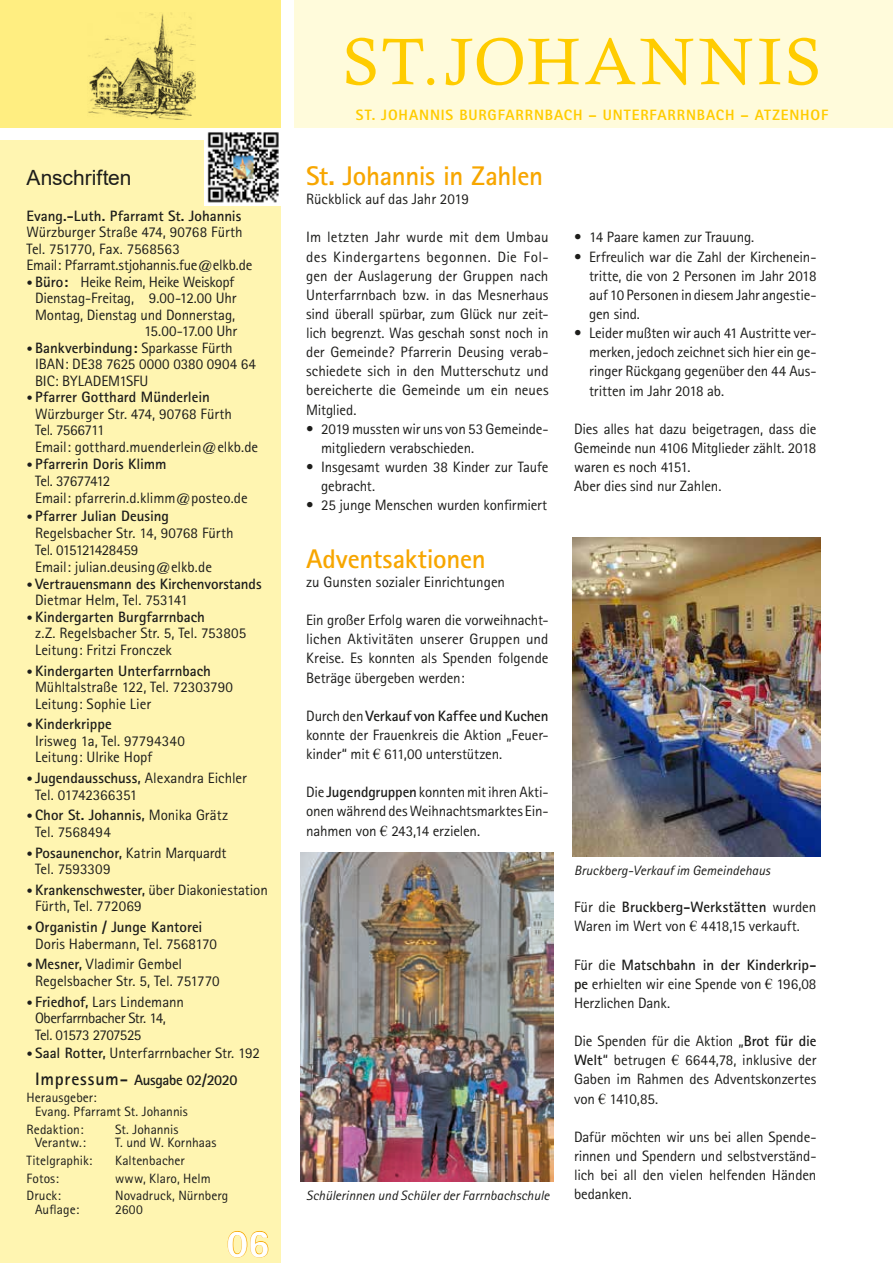
<style>
.page{position:relative;width:893px;height:1263px;background:#fff}
.page>*{position:absolute;margin:0;border:0;box-sizing:border-box;transform-origin:0 0}
.t1{font:66px "Calisto";letter-spacing:.055em;color:#fc0}
.t2{font:800 39px "Rotis Sans Serif";color:#fff}
.t3{font:700 27px "Rotis Sans Serif";letter-spacing:-.015em;color:#f7a600}
.t4{font:21px "Arial";letter-spacing:-.005em;color:#1d1d1b}
.t5{font:15px/19.2px "Rotis Sans Serif";letter-spacing:-.01em;color:#1d1d1b}
.t6{font:700 15px/16.5px "Rotis Sans Serif";letter-spacing:-.01em;color:#1d1d1b}
.t7{font:15px/16.5px "Rotis Sans Serif";letter-spacing:-.03em;color:#1d1d1b}
.t8{font:800 15px "Rotis Sans Serif";letter-spacing:.06em;color:#fc0}
.t9{font:15px/16.5px "Rotis Sans Serif";letter-spacing:.01em;color:#1d1d1b}
.t10{font:13.5px/13.5px "Rotis Sans Serif";letter-spacing:.005em;color:#1d1d1b}
.t11{font:italic 13.5px "Rotis Sans Serif";color:#1d1d1b}
.s1{font-weight:700;font-size:12px}
.s2{font-weight:700}
.s3{font-size:12px}
.s4{font-weight:400}
.s5{font-size:18px}
.s6{font-family:"Times New Roman"}
</style>
<div class="page">
<div style="left:0;top:140px;width:281px;height:1123px;background:#fff5b1"></div>
<div style="left:0;top:0;width:281px;height:128px;background:#ffee81"></div>
<svg style="left:227px;top:1231px;width:41px;height:26px"></svg>
<div style="left:295px;top:0;width:598px;height:128px;background:#fffbdb"></div>
<img style="left:88px;top:13px;width:108px;height:106px">
<img style="left:205px;top:132px;width:75px;height:74px">
<img style="left:572px;top:538px;width:248px;height:319px">
<img style="left:301px;top:852px;width:253px;height:330px">
<h3 class="t4" style="left:27px;top:163px;width:106px">Anschriften</h3>
<p class="t6" style="left:27px;top:207px;width:216px">Evang.-Luth. Pfarramt St. Johannis</p>
<p class="t5" style="left:27px;top:224px;width:227px;line-height:16.5px">Würzburger Straße 474, 90768 Fürth<br>Tel. 751770, Fax. 7568563<br>Email: Pfarramt.stjohannis.fue@elkb.de</p>
<p class="t5" style="left:27px;top:273px;width:212px;line-height:16.5px;text-align:right"><span class="s1">•</span> <span class="s2">Büro:</span> Heike Reim, Heike Weiskopf<br>Dienstag-Freitag, 9.00-12.00 Uhr<br>Montag, Dienstag und Donnerstag,<br>15.00-17.00 Uhr</p>
<p class="t5" style="left:35px;top:339px;width:222px;line-height:16.5px;text-indent:-9px"><span class="s1">•</span> <span class="s2">Bankverbindung:</span> Sparkasse Fürth<br>IBAN: DE38 7625 0000 0380 0904 64<br>BIC: BYLADEM1SFU</p>
<p class="t5" style="left:35px;top:389px;width:225px;line-height:16.5px;text-indent:-9px"><span class="s1">•</span> <span class="s2">Pfarrer Gotthard Münderlein<br></span>Würzburger Str. 474, 90768 Fürth<br>Tel. 7566711<br>Email: gotthard.muenderlein@elkb.de</p>
<p class="t5" style="left:35px;top:455px;width:214px;line-height:17.2px;text-indent:-9px"><span class="s1">•</span> <span class="s2">Pfarrerin Doris Klimm<br></span>Tel. 37677412<br>Email: pfarrerin.d.klimm@posteo.de</p>
<p class="t5" style="left:35px;top:507px;width:200px;line-height:17.2px;text-indent:-9px"><span class="s1">•</span> <span class="s2">Pfarrer Julian Deusing<br></span>Regelsbacher Str. 14, 90768 Fürth<br>Tel. 015121428459<br>Email: julian.deusing@elkb.de</p>
<p class="t6" style="left:35px;top:575px;width:228px;text-indent:-9px"><span class="s3">•</span> Vertrauensmann des Kirchenvorstands<br><span class="s4">Dietmar Helm, Tel. 753141</span></p>
<p class="t5" style="left:35px;top:608px;width:213px;line-height:16.5px;text-indent:-9px"><span class="s1">•</span> <span class="s2">Kindergarten Burgfarrnbach<br></span>z.Z. Regelsbacher Str. 5, Tel. 753805<br>Leitung: Fritzi Fronczek</p>
<p class="t5" style="left:35px;top:662px;width:199px;line-height:16.5px;text-indent:-9px"><span class="s1">•</span> <span class="s2">Kindergarten Unterfarrnbach<br></span>Mühltalstraße 122, Tel. 72303790<br>Leitung: Sophie Lier</p>
<p class="t5" style="left:35px;top:716px;width:151px;line-height:16.5px;text-indent:-9px"><span class="s1">•</span> <span class="s2">Kinderkrippe<br></span>Irisweg 1a, Tel. 97794340<br>Leitung: Ulrike Hopf</p>
<p class="t5" style="left:35px;top:770px;width:213px;line-height:16.5px;text-indent:-9px"><span class="s1">•</span> <span class="s2">Jugendausschuss,</span> Alexandra Eichler<br>Tel. 01742366351</p>
<p class="t9" style="left:35px;top:807px;width:195px;text-indent:-9px"><span class="s1">•</span> <span class="s2">Chor St. Johannis,</span> Monika Grätz<br>Tel. 7568494</p>
<p class="t5" style="left:35px;top:844px;width:193px;line-height:16.5px;text-indent:-9px"><span class="s1">•</span> <span class="s2">Posaunenchor,</span> Katrin Marquardt<br>Tel. 7593309</p>
<p class="t5" style="left:35px;top:881px;width:234px;line-height:16.5px;text-indent:-9px"><span class="s1">•</span> <span class="s2">Krankenschwester,</span> über Diakoniestation<br>Fürth, Tel. 772069</p>
<p class="t5" style="left:35px;top:919px;width:183px;line-height:16.5px;text-indent:-9px"><span class="s1">•</span> <span class="s2">Organistin / Junge Kantorei<br></span>Doris Habermann, Tel. 7568170</p>
<p class="t5" style="left:35px;top:956px;width:186px;line-height:16.5px;text-indent:-9px"><span class="s1">•</span> <span class="s2">Mesner,</span> Vladimir Gembel<br>Regelsbacher Str. 5, Tel. 751770</p>
<p class="t7" style="left:35px;top:993px;width:151px;text-indent:-8px"><span class="s1">•</span> <span class="s2">Friedhof,</span> Lars Lindemann<br>Oberfarrnbacher Str. 14,<br>Tel. 01573 2707525</p>
<p class="t6" style="left:35px;top:1039px;width:227px;line-height:27px;text-indent:-9px"><span class="s3">•</span> Saal Rotter, <span class="s4">Unterfarrnbacher Str. 192<br></span><span class="s5">Impressum-</span> Ausgabe 02/2020</p>
<p class="t10" style="left:35px;top:1091px;width:154px;text-indent:-9px">Herausgeber:<br>Evang. Pfarramt St. Johannis</p>
<p class="t10" style="left:27px;top:1122px;width:59px">Redaktion:</p>
<p class="t10" style="left:115px;top:1122px;width:65px">St. Johannis</p>
<p class="t10" style="left:35px;top:1135px;width:53px">Verantw.:</p>
<p class="t10" style="left:115px;top:1135px;width:103px">T. und W. Kornhaas</p>
<p class="t10" style="left:27px;top:1153px;width:67px">Titelgraphik:</p>
<p class="t10" style="left:115px;top:1153px;width:71px">Kaltenbacher</p>
<p class="t10" style="left:27px;top:1171px;width:34px">Fotos:</p>
<p class="t10" style="left:115px;top:1171px;width:97px">www, Klaro, Helm</p>
<p class="t10" style="left:27px;top:1189px;width:36px">Druck:</p>
<p class="t10" style="left:115px;top:1189px;width:115px">Novadruck, Nürnberg</p>
<p class="t10" style="left:35px;top:1202px;width:46px">Auflage:</p>
<p class="t10" style="left:115px;top:1202px;width:29px">2600</p>
<h2 class="t2" style="left:227px;top:1218px;width:45px">06</h2>
<h1 class="t1" style="left:343px;top:23px;width:473px">ST.JOHANNIS</h1>
<p class="t8" style="left:356px;top:106px;width:474px">ST. JOHANNIS BURGFARRNBACH – UNTERFARRNBACH – ATZENHOF</p>
<h3 class="t3" style="left:306px;top:159px;width:238px">St. Johannis in Zahlen</h3>
<p class="t5" style="left:306px;top:189px;width:164px">Rückblick auf das Jahr 2019</p>
<p class="t5" style="left:306px;top:228px;width:244px;text-align:justify">Im letzten Jahr wurde mit dem Umbau des Kindergartens begonnen. Die Fol&shy;gen der Auslagerung der Gruppen nach Unterfarrnbach bzw. in das Mesnerhaus sind überall spürbar, zum Glück nur zeit&shy;lich begrenzt. Was geschah sonst noch in der Gemeinde? Pfarrerin Deusing verab&shy;schiedete sich in den Mutterschutz und bereicherte die Gemeinde um ein neues Mitglied.</p>
<p class="t5" style="left:321px;top:419px;width:229px;text-indent:-15px">• 2019 mussten wir uns von 53 Gemeinde&shy;mitgliedern verabschieden.</p>
<p class="t5" style="left:321px;top:457px;width:229px;text-indent:-15px">• Insgesamt wurden 38 Kinder zur Taufe gebracht.</p>
<p class="t5" style="left:306px;top:495px;width:243px">• 25 junge Menschen wurden konfirmiert</p>
<h3 class="t3" style="left:306px;top:541px;width:181px">Adventsaktionen</h3>
<p class="t5" style="left:306px;top:572px;width:200px">zu Gunsten sozialer Einrichtungen</p>
<p class="t5" style="left:306px;top:610px;width:244px;text-align:justify">Ein großer Erfolg waren die vorweihnacht&shy;lichen Aktivitäten unserer Gruppen und Kreise. Es konnten als Spenden folgende Beträge übergeben werden:</p>
<p class="t5" style="left:306px;top:706px;width:244px;text-align:justify">Durch den <span class="s2">Verkauf von Kaffee und Kuchen </span>konnte der Frauenkreis die Aktion „Feuer&shy;kinder“ mit <span class="s6">€</span> 611,00 unterstützen.</p>
<p class="t5" style="left:306px;top:782px;width:244px;text-align:justify">Die <span class="s2">Jugendgruppen</span> konnten mit ihren Akti&shy;onen während des Weihnachtsmarktes Ein&shy;nahmen von <span class="s6">€</span> 243,14 erzielen.</p>
<p class="t11" style="left:306px;top:1187px;width:245px">Schülerinnen und Schüler der Farrnbachschule</p>
<p class="t5" style="left:574px;top:228px;width:182px">• 14 Paare kamen zur Trauung.</p>
<p class="t5" style="left:589px;top:247px;width:229px;text-align:justify;text-indent:-15px">• Erfreulich war die Zahl der Kirchenein&shy;tritte, die von 2 Personen im Jahr 2018 auf 10 Personen in diesem Jahr angestie&shy;gen sind.</p>
<p class="t5" style="left:589px;top:323px;width:229px;text-align:justify;text-indent:-15px">• Leider mußten wir auch 41 Austritte ver&shy;merken, jedoch zeichnet sich hier ein ge&shy;ringer Rückgang gegenüber den 44 Aus&shy;tritten im Jahr 2018 ab.</p>
<p class="t5" style="left:574px;top:419px;width:244px">Dies alles hat dazu beigetragen, dass die<br>Gemeinde nun 4106 Mitglieder zählt. 2018 waren es noch 4151.<br>Aber dies sind nur Zahlen.</p>
<p class="t11" style="left:574px;top:863px;width:198px">Bruckberg-Verkauf im Gemeindehaus</p>
<p class="t5" style="left:574px;top:897px;width:244px">Für die <span class="s2">Bruckberg-Werkstätten</span> wurden<br>Waren im Wert von <span class="s6">€</span> 4418,15 verkauft.</p>
<p class="t5" style="left:574px;top:955px;width:244px;text-align:justify">Für die <span class="s2">Matschbahn in der Kinderkrip&shy;pe</span> erhielten wir eine Spende von <span class="s6">€</span> 196,08<br>Herzlichen Dank.</p>
<p class="t5" style="left:574px;top:1031px;width:244px;text-align:justify">Die Spenden für die Aktion „<span class="s2">Brot für die Welt</span>“ betrugen <span class="s6">€</span> 6644,78, inklusive der Gaben im Rahmen des Adventskonzertes von <span class="s6">€</span> 1410,85.</p>
<p class="t5" style="left:574px;top:1127px;width:244px;text-align:justify">Dafür möchten wir uns bei allen Spende&shy;rinnen und Spendern und selbstverständ&shy;lich bei all den vielen helfenden Händen bedanken.</p>
</div>
